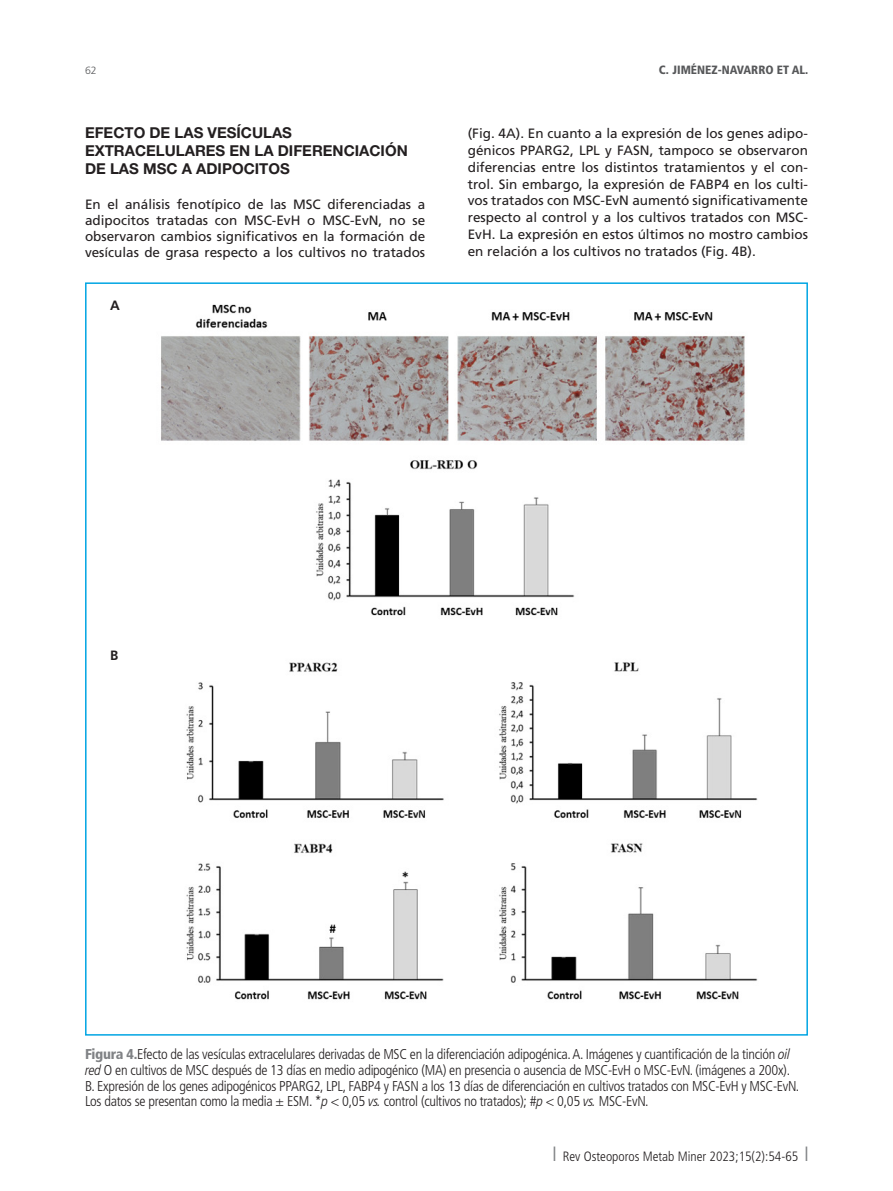
<style>
.page{position:relative;width:893px;height:1191px;background:#fff}
.page>*{position:absolute;margin:0;border:0;box-sizing:border-box;transform-origin:0 0}
.Ladillo_2{font:700 15px/18px "Helvetica Neue LT Std";color:#231f20}
.FIGURA_NÚMERO{font:300 condensed 14.25px/15.8px "Frutiger LT Pro";letter-spacing:-.02em;color:#231f20}
.t1{font:13.5px/17px "Frutiger LT Pro";color:#231f20;text-align:justify}
.t2{font:300 condensed 13.5px "Frutiger LT Pro";color:#231f20}
.Pie_Foto_Titulo{font:700 13.5px "Frutiger LT Pro";color:#231f20}
.t3{font:900 condensed 12px "Frutiger LT Pro";color:#57585a}
.t4{font:300 10.5px "Frutiger LT Pro";color:#57585a}
.s1{font-weight:900;color:#808285}
.s2{font-style:italic}
.s3{color:#808285}
</style>
<div class="page">
<img style="left:161px;top:304px;width:597px;height:696px">
<p class="t4" style="left:85px;top:64px;width:13px">62</p>
<p class="t3" style="left:659px;top:62px;width:26px">C. JIMÉNE</p>
<p class="t3" style="left:711px;top:62px;width:27px">Z-NAVARRO</p>
<p class="t3" style="left:777px;top:62px;width:33px">ET AL.</p>
<p class="Ladillo_2" style="left:85px;top:124px;width:324px">EFECTO DE LAS VESÍCULAS<br>EXTRACELULARES EN LA DIFERENCIACIÓN<br>DE LAS MSC A ADIPOCITOS</p>
<p class="t1" style="left:85px;top:196px;width:342px;line-height:16.2px">En el análisis fenotípico de las MSC diferenciadas a adipocitos tratadas con MSC-EvH o MSC-EvN, no se observaron cambios significativos en la formación de vesículas de grasa respecto a los cultivos no tratados</p>
<p class="Pie_Foto_Titulo" style="left:110px;top:297px;width:11px">A</p>
<p class="t1" style="left:468px;top:125px;width:342px">(Fig. 4A). En cuanto a la expresión de los genes adipo&shy;génicos PPARG2, LPL y FASN, tampoco se observaron diferencias entre los distintos tratamientos y el con&shy;trol. Sin embargo, la expresión de FABP4 en los culti&shy;vos tratados con MSC-EvN aumentó significativamente respecto al control y a los cultivos tratados con MSC-EvH. La expresión en estos últimos no mostro cambios en relación a los cultivos no tratados (Fig. 4B).</p>
<p class="Pie_Foto_Titulo" style="left:110px;top:647px;width:10px">B</p>
<p class="FIGURA_NÚMERO" style="left:85px;top:1046px;width:716px"><span class="s1">FIGURA 4.</span>Efecto de las vesículas extracelulares derivadas de MSC en la diferenciación adipogénica. A. Imágenes y cuantificación de la tinción <span class="s2">oil red</span> O en cultivos de MSC después de 13 días en medio adipogénico (MA) en presencia o ausencia de MSC-EvH o MSC-EvN. (imágenes a 200x).<br>B. Expresión de los genes adipogénicos PPARG2, LPL, FABP4 y FASN a los 13 días de diferenciación en cultivos tratados con MSC-EvH y MSC-EvN.<br>Los datos se presentan como la media ± ESM. *<span class="s2">p</span> &lt; 0,05 <span class="s2">vs.</span> control (cultivos no tratados); #<span class="s2">p</span> &lt; 0,05 <span class="s2">vs.</span> MSC-EvN.</p>
<p class="t2" style="left:553px;top:1148px;width:256px"><span class="s3">❘</span> Rev Osteoporos Metab Miner 2023;15(2):54-65 <span class="s3">❘</span></p>
</div>
